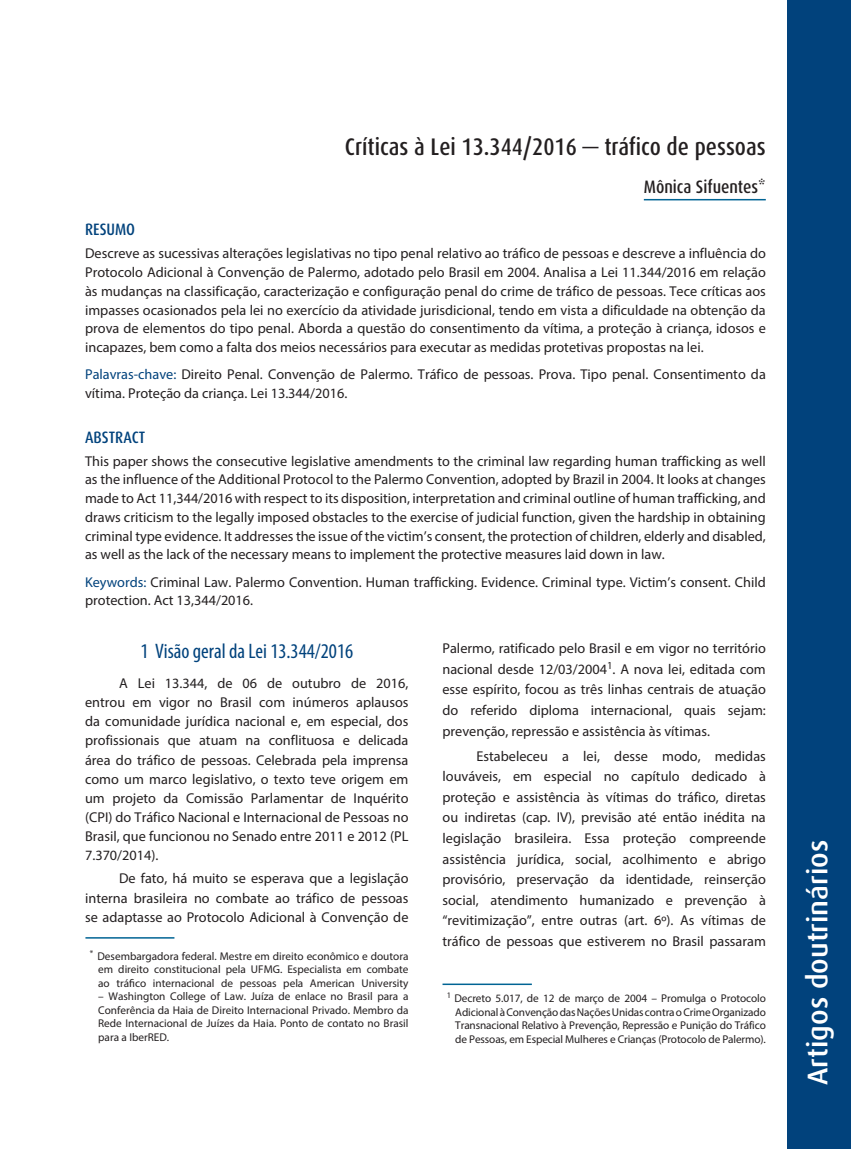
<style>
.page{position:relative;width:851px;height:1149px;background:#fff}
.page>*{position:absolute;margin:0;border:0;box-sizing:border-box;transform-origin:0 0}
.t1{font:500 28.5px "Dax Pro";color:#fff}
._00_-_TÍTULO{font:500 condensed 24px "Dax Pro";color:#231f20}
._02_-_SUBTÍTULO{font:condensed 21px "Myriad Pro";color:#01427c}
._01_-_AUTOR{font:500 condensed 18px "Dax Pro";color:#231f20}
._00_-_Resumo_abstrac{font:500 condensed 16.5px "Dax Pro";color:#01427c}
._03_-_TEXTO{font:14.25px/20.5px "Myriad Pro";color:#231f20;text-align:justify}
._03_-_TEXTO_RESUMO{font:14.25px/18.8px "Myriad Pro";color:#231f20;text-align:justify}
._03_-_TEXTO_RESUMO_P{font:14.25px/18.8px "Myriad Pro";color:#231f20}
._08_-_NOTA_fio_acima{font:11.25px/13.5px "Myriad Pro";color:#231f20;text-align:justify}
._09_-_NOTAS{font:11.25px/13.5px "Myriad Pro";letter-spacing:-.01em;color:#231f20;text-align:justify}
.s1{color:#01427c}
</style>
<div class="page">
<div style="left:787px;top:0;width:63px;height:1148px;background:#01427c"></div>
<hr style="left:643px;top:199px;width:122px;height:1px;background:#006494">
<hr style="left:442px;top:983px;width:89px;height:1px;background:#006494">
<hr style="left:85px;top:936px;width:89px;height:2px;background:#006494">
<p class="_00_-_TÍTULO" style="left:345px;top:131px;width:422px">Críticas à Lei 13.344/2016 — tráfico de pessoas</p>
<p class="_01_-_AUTOR" style="left:643px;top:175px;width:123px">Mônica Sifuentes*</p>
<p class="_00_-_Resumo_abstrac" style="left:85px;top:219px;width:52px">RESUMO</p>
<p class="_03_-_TEXTO_RESUMO" style="left:85px;top:244px;width:682px">Descreve as sucessivas alterações legislativas no tipo penal relativo ao tráfico de pessoas e descreve a influência do Protocolo Adicional à Convenção de Palermo, adotado pelo Brasil em 2004. Analisa a Lei 11.344/2016 em relação às mudanças na classificação, caracterização e configuração penal do crime de tráfico de pessoas. Tece críticas aos impasses ocasionados pela lei no exercício da atividade jurisdicional, tendo em vista a dificuldade na obtenção da prova de elementos do tipo penal. Aborda a questão do consentimento da vítima, a proteção à criança, idosos e incapazes, bem como a falta dos meios necessários para executar as medidas protetivas propostas na lei.</p>
<p class="_03_-_TEXTO_RESUMO_P" style="left:85px;top:365px;width:682px"><span class="s1">Palavras-chave:</span> Direito Penal. Convenção de Palermo. Tráfico de pessoas. Prova. Tipo penal. Consentimento da vítima. Proteção da criança. Lei 13.344/2016.</p>
<p class="_00_-_Resumo_abstrac" style="left:85px;top:426px;width:62px">ABSTRACT</p>
<p class="_03_-_TEXTO_RESUMO" style="left:85px;top:451px;width:682px">This paper shows the consecutive legislative amendments to the criminal law regarding human trafficking as well as the influence of the Additional Protocol to the Palermo Convention, adopted by Brazil in 2004. It looks at changes made to Act 11,344/2016 with respect to its disposition, interpretation and criminal outline of human trafficking, and draws criticism to the legally imposed obstacles to the exercise of judicial function, given the hardship in obtaining criminal type evidence. It addresses the issue of the victim’s consent, the protection of children, elderly and disabled, as well as the lack of the necessary means to implement the protective measures laid down in law.</p>
<p class="_03_-_TEXTO_RESUMO_P" style="left:85px;top:572px;width:682px"><span class="s1">Keywords:</span> Criminal Law. Palermo Convention. Human trafficking. Evidence. Criminal type. Victim’s consent. Child protection. Act 13,344/2016.</p>
<p class="_02_-_SUBTÍTULO" style="left:140px;top:638px;width:214px">1 Visão geral da Lei 13.344/2016</p>
<p class="_03_-_TEXTO" style="left:85px;top:673px;width:325px;line-height:19px;text-indent:34px">A Lei 13.344, de 06 de outubro de 2016, entrou em vigor no Brasil com inúmeros aplausos da comunidade jurídica nacional e, em especial, dos profissionais que atuam na conflituosa e delicada área do tráfico de pessoas. Celebrada pela imprensa como um marco legislativo, o texto teve origem em um projeto da Comissão Parlamentar de Inquérito (CPI) do Tráfico Nacional e Internacional de Pessoas no Brasil, que funcionou no Senado entre 2011 e 2012 (PL 7.370/2014).</p>
<p class="_03_-_TEXTO" style="left:85px;top:868px;width:325px;line-height:19px;text-indent:34px">De fato, há muito se esperava que a legislação interna brasileira no combate ao tráfico de pessoas se adaptasse ao Protocolo Adicional à Convenção de</p>
<p class="_03_-_TEXTO" style="left:442px;top:637px;width:325px">Palermo, ratificado pelo Brasil e em vigor no território nacional desde 12/03/2004<sup>1</sup>. A nova lei, editada com esse espírito, focou as três linhas centrais de atuação do referido diploma internacional, quais sejam: prevenção, repressão e assistência às vítimas.</p>
<p class="_03_-_TEXTO" style="left:442px;top:745px;width:325px;text-indent:34px">Estabeleceu a lei, desse modo, medidas louváveis, em especial no capítulo dedicado à proteção e assistência às vítimas do tráfico, diretas ou indiretas (cap. IV), previsão até então inédita na legislação brasileira. Essa proteção compreende assistência jurídica, social, acolhimento e abrigo provisório, preservação da identidade, reinserção social, atendimento humanizado e prevenção à “revitimização”, entre outras (art. 6º). As vítimas de tráfico de pessoas que estiverem no Brasil passaram</p>
<p class="_08_-_NOTA_fio_acima" style="left:98px;top:948px;width:312px;text-indent:-9px"><sup>*</sup> Desembargadora federal. Mestre em direito econômico e doutora em direito constitucional pela UFMG. Especialista em combate ao tráfico internacional de pessoas pela American University</p>
<p class="_08_-_NOTA_fio_acima" style="left:98px;top:989px;width:312px">– Washington College of Law. Juíza de enlace no Brasil para a Conferência da Haia de Direito Internacional Privado. Membro da Rede Internacional de Juízes da Haia. Ponto de contato no Brasil para a IberRED.</p>
<p class="_09_-_NOTAS" style="left:455px;top:991px;width:312px;text-indent:-9px"><sup>1</sup> Decreto 5.017, de 12 de março de 2004 – Promulga o Protocolo Adicional à Convenção das Nações Unidas contra o Crime Organizado Transnacional Relativo à Prevenção, Repressão e Punição do Tráfico de Pessoas, em Especial Mulheres e Crianças (Protocolo de Palermo).</p>
<h1 class="t1" style="left:799px;top:1084px;width:247px;rotate:-90deg">Artigos doutrinários</h1>
</div>
